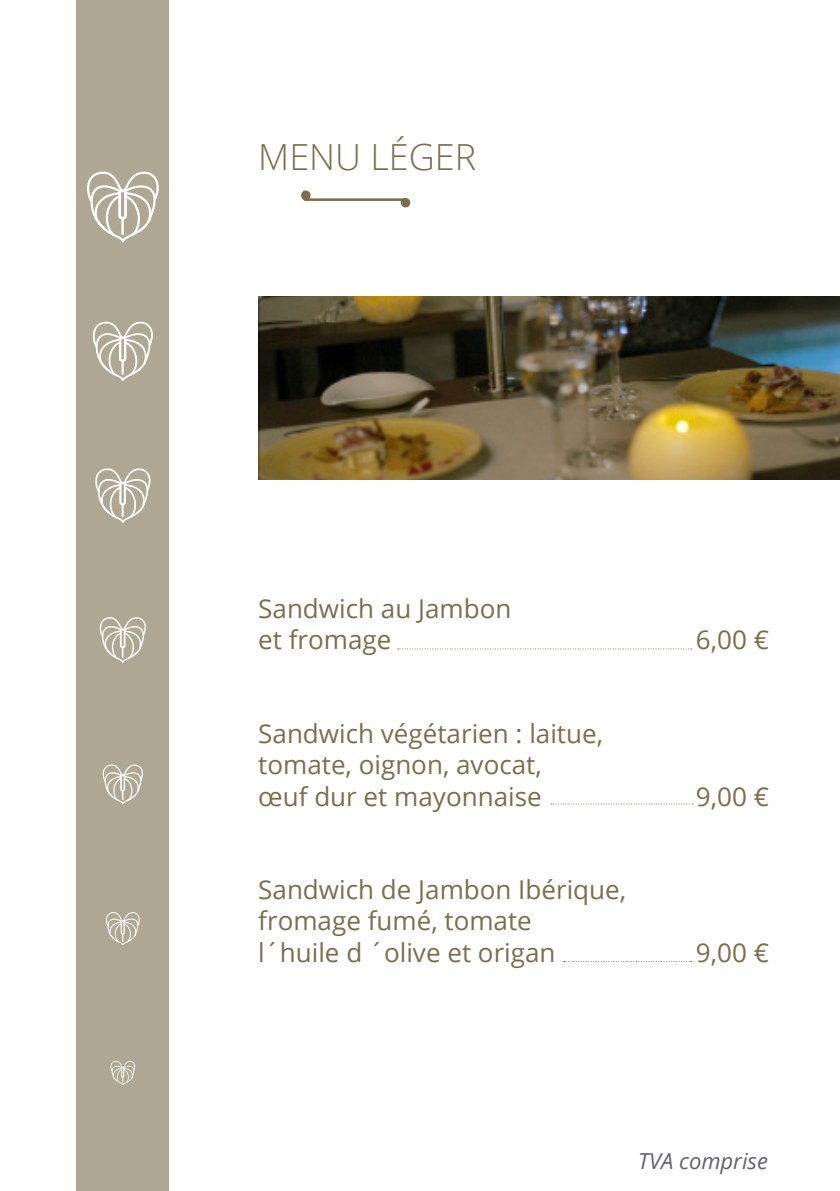
<style>
.page{position:relative;width:840px;height:1191px;background:#fff}
.page>*{position:absolute;margin:0;border:0;box-sizing:border-box;transform-origin:0 0}
.t1{font:300 36px "Open Sans";color:#7b6e4e}
.t2{font:26px "Open Sans";color:#7b6e4e}
.t3{font:italic 22px "Open Sans";color:#636366}
</style>
<div class="page">
<svg style="left:397px;top:648px;width:294px;height:1px"></svg>
<svg style="left:551px;top:803px;width:139px;height:1px"></svg>
<svg style="left:563px;top:961px;width:128px;height:1px"></svg>
<div style="left:76px;top:0;width:93px;height:1191px;background:#afa793"></div>
<svg style="left:87px;top:171px;width:72px;height:71px"></svg>
<svg style="left:92px;top:321px;width:61px;height:60px"></svg>
<svg style="left:95px;top:468px;width:56px;height:55px"></svg>
<svg style="left:99px;top:617px;width:47px;height:46px"></svg>
<svg style="left:102px;top:764px;width:41px;height:40px"></svg>
<svg style="left:106px;top:912px;width:34px;height:33px"></svg>
<svg style="left:110px;top:1061px;width:25px;height:24px"></svg>
<svg style="left:301px;top:190px;width:110px;height:18px"></svg>
<img style="left:258px;top:296px;width:581px;height:183px">
<p class="t1" style="left:258px;top:133px;width:219px">MENU LÉGER</p>
<p class="t2" style="left:258px;top:591px;width:254px">Sandwich au Jambon</p>
<p class="t2" style="left:258px;top:622px;width:135px">et fromage</p>
<p class="t2" style="left:695px;top:622px;width:75px">6,00 €</p>
<p class="t2" style="left:258px;top:716px;width:346px">Sandwich végétarien : laitue,</p>
<p class="t2" style="left:258px;top:747px;width:285px">tomate, oignon, avocat,</p>
<p class="t2" style="left:258px;top:778px;width:285px">œuf dur et mayonnaise</p>
<p class="t2" style="left:695px;top:778px;width:75px">9,00 €</p>
<p class="t2" style="left:258px;top:872px;width:369px">Sandwich de Jambon Ibérique,</p>
<p class="t2" style="left:258px;top:903px;width:275px">fromage fumé, tomate</p>
<p class="t2" style="left:258px;top:934px;width:299px">l´huile d ´olive et origan</p>
<p class="t2" style="left:695px;top:934px;width:75px">9,00 €</p>
<p class="t3" style="left:637px;top:1145px;width:131px">TVA comprise</p>
</div>
